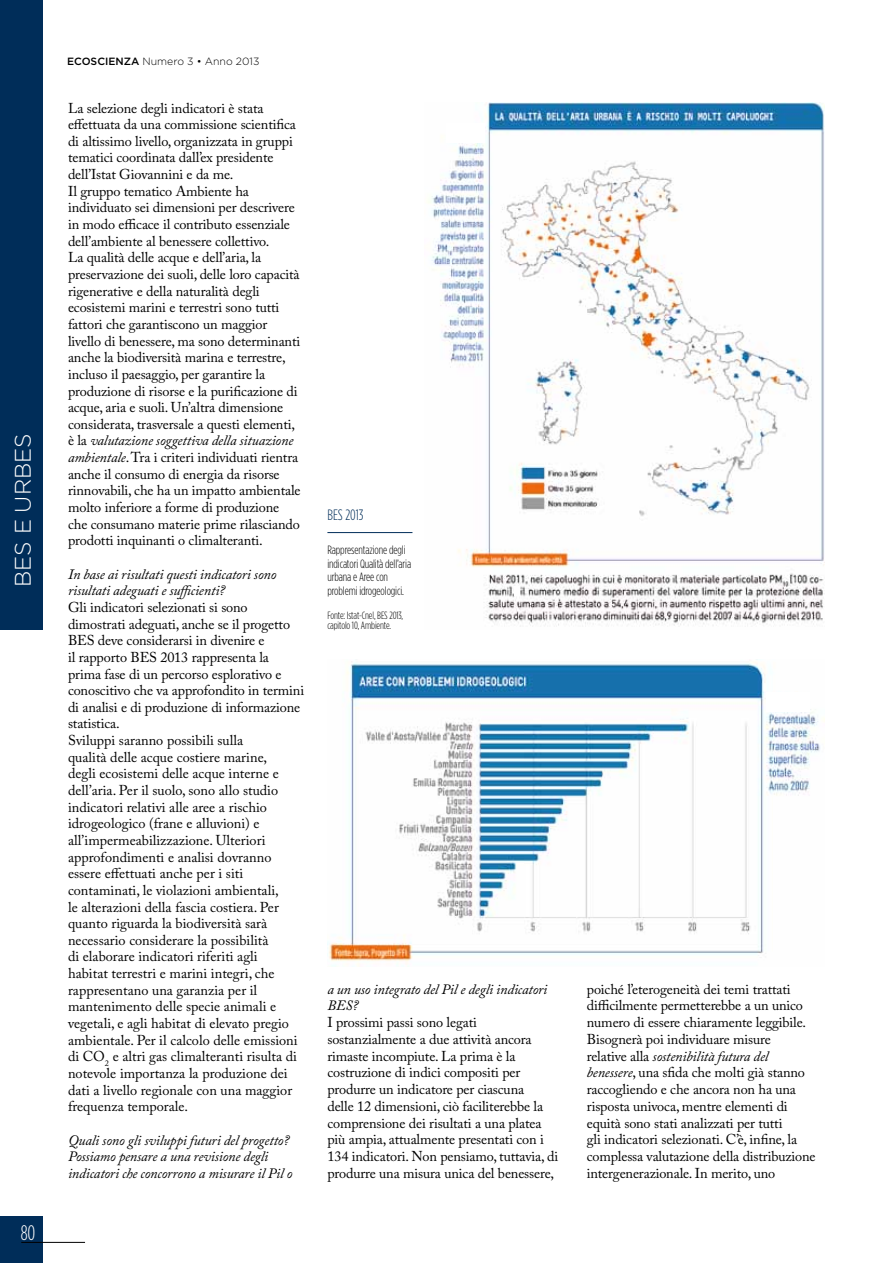
<style>
.page{position:relative;width:893px;height:1263px;background:#fff}
.page>*{position:absolute;margin:0;border:0;box-sizing:border-box;transform-origin:0 0}
.t1{font:300 22.5px "Gotham HTF";color:#fff}
.t2{font:300 condensed 21px "Gotham HTF";color:#fff}
.t3{font:300 15px "Gotham Condensed";color:#002d59}
.t4{font:14.25px/16.6px "Adobe Caslon Pro";letter-spacing:-.01em;color:#000}
.t5{font:italic 14.25px/16.6px "Adobe Caslon Pro";letter-spacing:-.01em;color:#000}
.t6{font:300 12px/13.5px "Gotham Condensed";letter-spacing:-.01em;color:#000}
.t7{font:300 10.5px/10.5px "Gotham Condensed";letter-spacing:-.01em;color:#000}
.t8{font:300 10.5px "Gotham HTF";color:#000}
.s1{font-weight:500}
.s2{font-style:italic}
</style>
<div class="page">
<div style="left:0;top:1216px;width:43px;height:47px;background:#002d59"></div>
<hr style="left:21px;top:1242px;width:64px;height:1px;background:#000">
<div style="left:0;top:0;width:43px;height:629px;background:#002d59"></div>
<hr style="left:327px;top:532px;width:85px;height:1px;background:#002d59">
<img style="left:428px;top:102px;width:397px;height:525px">
<img style="left:327px;top:661px;width:498px;height:306px">
<div style="left:446px;top:123px;width:39px;height:19px;background:#fff"></div>
<div style="left:767px;top:693px;width:43px;height:19px;background:#fff"></div>
<div style="left:514px;top:586px;width:5px;height:9px;background:#fff"></div>
<h1 class="t1" style="left:11px;top:587px;width:151px;rotate:-90deg">BES E URBES</h1>
<h2 class="t2" style="left:21px;top:1221px;width:16px">80</h2>
<p class="t8" style="left:67px;top:56px;width:194px"><span class="s1">ECOSCIENZA</span> Numero 3 • Anno 2013</p>
<p class="t4" style="left:68px;top:99px;width:234px">La selezione degli indicatori è stata effettuata da una commissione scientifica di altissimo livello, organizzata in gruppi tematici coordinata dall’ex presidente dell’Istat Giovannini e da me.<br>Il gruppo tematico Ambiente ha individuato sei dimensioni per descrivere in modo efficace il contributo essenziale dell’ambiente al benessere collettivo.<br>La qualità delle acque e dell’aria, la preservazione dei suoli, delle loro capacità rigenerative e della naturalità degli ecosistemi marini e terrestri sono tutti fattori che garantiscono un maggior livello di benessere, ma sono determinanti anche la biodiversità marina e terrestre, incluso il paesaggio, per garantire la produzione di risorse e la purificazione di acque, aria e suoli. Un’altra dimensione considerata, trasversale a questi elementi, è la <span class="s2">valutazione soggettiva della situazione ambientale</span>. Tra i criteri individuati rientra anche il consumo di energia da risorse rinnovabili, che ha un impatto ambientale molto inferiore a forme di produzione che consumano materie prime rilasciando prodotti inquinanti o climalteranti.</p>
<p class="t5" style="left:68px;top:565px;width:210px">In base ai risultati questi indicatori sono risultati adeguati e sufficienti?</p>
<p class="t4" style="left:68px;top:599px;width:238px">Gli indicatori selezionati si sono dimostrati adeguati, anche se il progetto BES deve considerarsi in divenire e<br>il rapporto BES 2013 rappresenta la prima fase di un percorso esplorativo e conoscitivo che va approfondito in termini di analisi e di produzione di informazione statistica.<br>Sviluppi saranno possibili sulla<br>qualità delle acque costiere marine,<br>degli ecosistemi delle acque interne e dell’aria. Per il suolo, sono allo studio indicatori relativi alle aree a rischio idrogeologico (frane e alluvioni) e all’impermeabilizzazione. Ulteriori approfondimenti e analisi dovranno essere effettuati anche per i siti contaminati, le violazioni ambientali,<br>le alterazioni della fascia costiera. Per quanto riguarda la biodiversità sarà necessario considerare la possibilità<br>di elaborare indicatori riferiti agli<br>habitat terrestri e marini integri, che rappresentano una garanzia per il mantenimento delle specie animali e vegetali, e agli habitat di elevato pregio ambientale. Per il calcolo delle emissioni di CO<sub>2</sub> e altri gas climalteranti risulta di notevole importanza la produzione dei dati a livello regionale con una maggior frequenza temporale.</p>
<p class="t5" style="left:68px;top:1131px;width:226px">Quali sono gli sviluppi futuri del progetto?<br>Possiamo pensare a una revisione degli indicatori che concorrono a misurare il Pil o</p>
<p class="t3" style="left:327px;top:506px;width:38px">BES 2013</p>
<p class="t6" style="left:327px;top:543px;width:85px">Rappresentazione degli indicatori Qualità dell’aria urbana e Aree con problemi idrogeologici.</p>
<p class="t7" style="left:327px;top:610px;width:77px">Fonte: Istat-Cnel, BES 2013, capitolo 10, Ambiente.</p>
<p class="t5" style="left:327px;top:980px;width:221px">a un uso integrato del Pil e degli indicatori<br>BES?</p>
<p class="t4" style="left:327px;top:1014px;width:232px">I prossimi passi sono legati sostanzialmente a due attività ancora rimaste incompiute. La prima è la costruzione di indici compositi per produrre un indicatore per ciascuna<br>delle 12 dimensioni, ciò faciliterebbe la comprensione dei risultati a una platea più ampia, attualmente presentati con i 134 indicatori. Non pensiamo, tuttavia, di produrre una misura unica del benessere,</p>
<p class="t4" style="left:587px;top:980px;width:230px">poiché l’eterogeneità dei temi trattati difficilmente permetterebbe a un unico numero di essere chiaramente leggibile.<br>Bisognerà poi individuare misure<br>relative alla <span class="s2">sostenibilità futura del benessere</span>, una sfida che molti già stanno raccogliendo e che ancora non ha una risposta univoca, mentre elementi di equità sono stati analizzati per tutti<br>gli indicatori selezionati. C’è, infine, la complessa valutazione della distribuzione intergenerazionale. In merito, uno</p>
</div>
